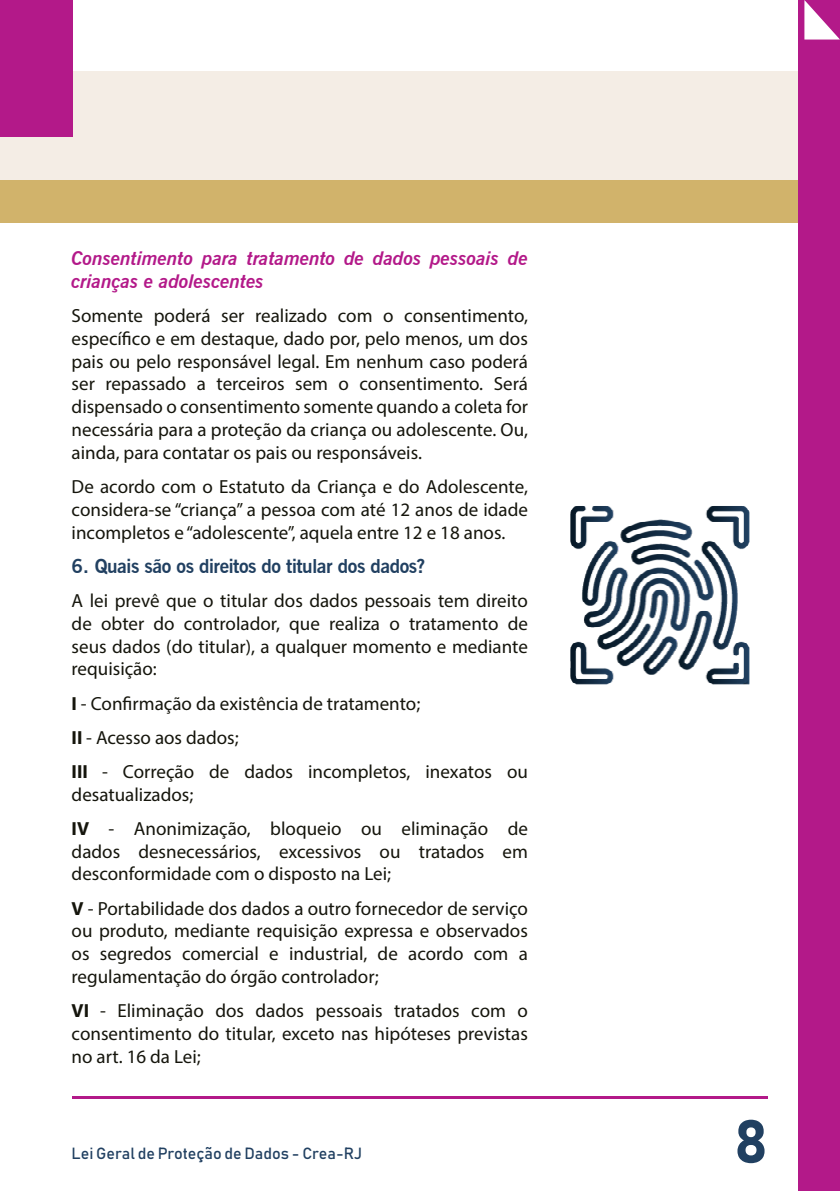
<style>
.page{position:relative;width:840px;height:1191px;background:#fff}
.page>*{position:absolute;margin:0;border:0;box-sizing:border-box;transform-origin:0 0}
.t1{font:60px "Bahnschrift";color:#214061}
.t2{font:19px/22.8px "Myriad Pro";color:#15150c;text-align:justify}
.t3{font:italic 700 19px/22.8px "News Gothic BT";color:#b31989}
.t4{font:700 19px "News Gothic BT";letter-spacing:-.02em;color:#214061}
.t5{font:16px "Bahnschrift";color:#214061}
.s1{font-weight:700}
</style>
<div class="page">
<hr style="left:72px;top:1096px;width:695px;height:2px;background:#b31989">
<div style="left:0;top:180px;width:798px;height:42px;background:#d1b36b"></div>
<div style="left:0;top:71px;width:839px;height:109px;background:#f4ede5"></div>
<div style="left:798px;top:0;width:41px;height:1191px;background:#b31989"></div>
<svg style="left:804px;top:0;width:35px;height:40px"></svg>
<div style="left:0;top:0;width:72px;height:137px;background:#b31989"></div>
<img style="left:570px;top:506px;width:180px;height:179px">
<p class="t3" style="left:72px;top:247px;width:457px">Consentimento para tratamento de dados pessoais de crianças e adolescentes</p>
<p class="t2" style="left:72px;top:304px;width:457px">Somente poderá ser realizado com o consentimento, específico e em destaque, dado por, pelo menos, um dos pais ou pelo responsável legal. Em nenhum caso poderá ser repassado a terceiros sem o consentimento. Será dispensado o consentimento somente quando a coleta for necessária para a proteção da criança ou adolescente. Ou, ainda, para contatar os pais ou responsáveis.</p>
<p class="t2" style="left:72px;top:475px;width:457px">De acordo com o Estatuto da Criança e do Adolescente, considera-se “criança” a pessoa com até 12 anos de idade incompletos e “adolescente”, aquela entre 12 e 18 anos.</p>
<p class="t4" style="left:72px;top:554px;width:355px">6. Quais são os direitos do titular dos dados?</p>
<p class="t2" style="left:72px;top:589px;width:457px">A lei prevê que o titular dos dados pessoais tem direito de obter do controlador, que realiza o tratamento de seus dados (do titular), a qualquer momento e mediante requisição:</p>
<p class="t2" style="left:72px;top:686px;width:457px;line-height:34.2px;text-align:left"><span class="s1">I</span> - Confirmação da existência de tratamento;<br><span class="s1">II</span> - Acesso aos dados;<br><span class="s1">III</span> - Correção de dados incompletos, inexatos ou</p>
<p class="t2" style="left:72px;top:777px;width:457px;line-height:34.2px">desatualizados;<br><span class="s1">IV</span> - Anonimização, bloqueio ou eliminação de</p>
<p class="t2" style="left:72px;top:839px;width:457px">dados desnecessários, excessivos ou tratados em desconformidade com o disposto na Lei;</p>
<p class="t2" style="left:72px;top:896px;width:457px"><span class="s1">V</span> - Portabilidade dos dados a outro fornecedor de serviço ou produto, mediante requisição expressa e observados os segredos comercial e industrial, de acordo com a regulamentação do órgão controlador;</p>
<p class="t2" style="left:72px;top:999px;width:457px"><span class="s1">VI</span> - Eliminação dos dados pessoais tratados com o consentimento do titular, exceto nas hipóteses previstas no art. 16 da Lei;</p>
<p class="t5" style="left:72px;top:1143px;width:292px">Lei Geral de Proteção de Dados - Crea-RJ</p>
<h1 class="t1" style="left:733px;top:1103px;width:35px">8</h1>
</div>
